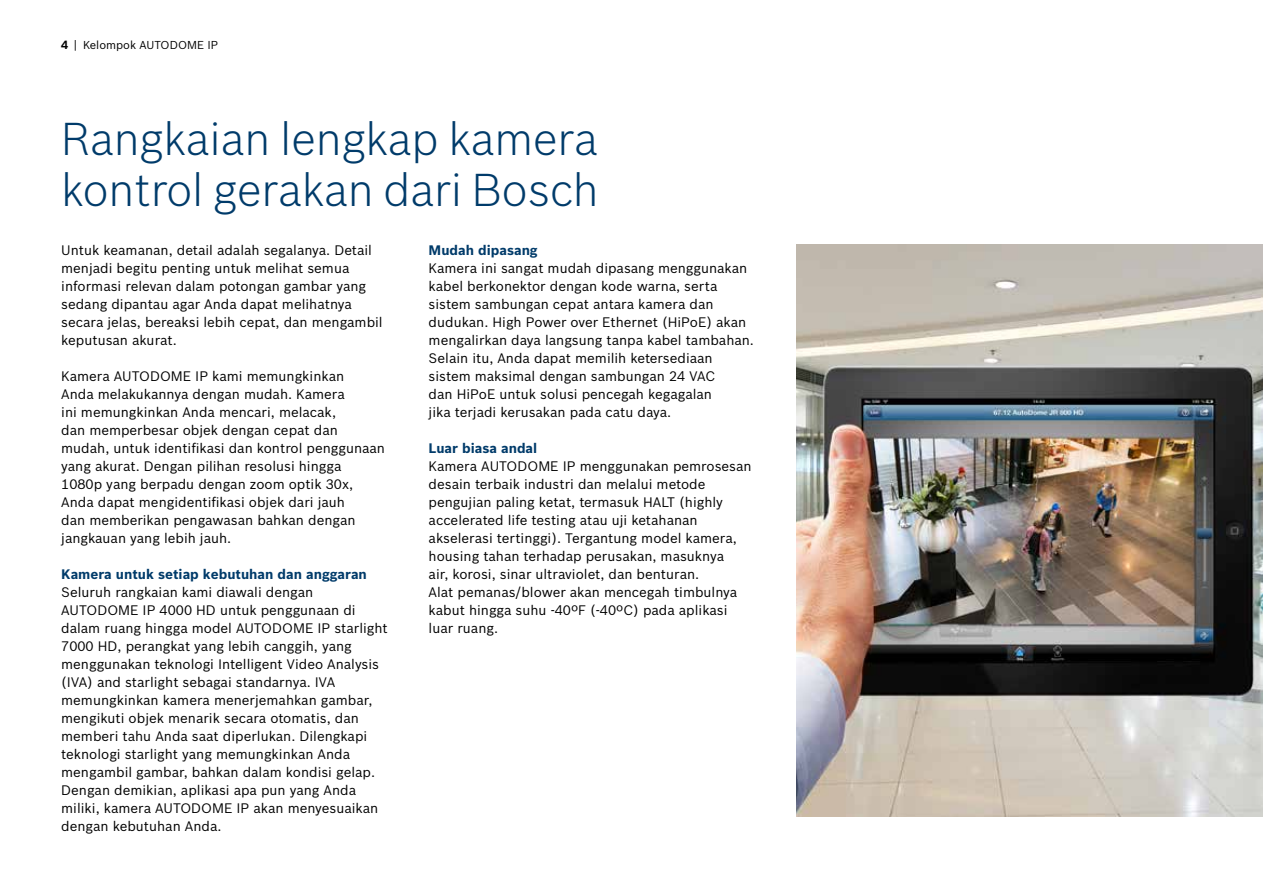
<style>
.page{position:relative;width:1263px;height:893px;background:#fff}
.page>*{position:absolute;margin:0;border:0;box-sizing:border-box;transform-origin:0 0}
.t1{font:300 45px/51px "Bosch Sans";color:#003b6a}
.t2{font:13.5px/18px "Bosch Sans";color:#000}
.t3{font:700 13.5px "Bosch Sans";color:#003b6a}
.t4{font:11.25px "Bosch Sans";color:#000}
.s1{font-weight:700;font-size:11.55px}
.s2{font-size:11.55px}
</style>
<div class="page">
<img style="left:796px;top:245px;width:466px;height:571px">
<hr style="left:1262px;top:245px;width:1px;height:571px;background:#003b6a">
<p class="t4" style="left:61px;top:38px;width:158px"><span class="s1">4</span> <span class="s2">|</span> Kelompok AUTODOME IP</p>
<h1 class="t1" style="left:61px;top:112px;width:539px">Rangkaian lengkap kamera kontrol gerakan dari Bosch</h1>
<p class="t2" style="left:61px;top:241px;width:323px">Untuk keamanan, detail adalah segalanya. Detail menjadi begitu penting untuk melihat semua informasi relevan dalam potongan gambar yang sedang dipantau agar Anda dapat melihatnya secara jelas, bereaksi lebih cepat, dan mengambil keputusan akurat.</p>
<p class="t2" style="left:61px;top:367px;width:325px">Kamera AUTODOME IP kami memungkinkan<br>Anda melakukannya dengan mudah. Kamera<br>ini memungkinkan Anda mencari, melacak,<br>dan memperbesar objek dengan cepat dan mudah, untuk identifikasi dan kontrol penggunaan yang akurat. Dengan pilihan resolusi hingga 1080p yang berpadu dengan zoom optik 30x, Anda dapat mengidentifikasi objek dari jauh<br>dan memberikan pengawasan bahkan dengan jangkauan yang lebih jauh.</p>
<p class="t3" style="left:61px;top:566px;width:307px">Kamera untuk setiap kebutuhan dan anggaran</p>
<p class="t2" style="left:61px;top:583px;width:328px">Seluruh rangkaian kami diawali dengan AUTODOME IP 4000 HD untuk penggunaan di dalam ruang hingga model AUTODOME IP starlight 7000 HD, perangkat yang lebih canggih, yang menggunakan teknologi Intelligent Video Analysis (IVA) and starlight sebagai standarnya. IVA memungkinkan kamera menerjemahkan gambar, mengikuti objek menarik secara otomatis, dan memberi tahu Anda saat diperlukan. Dilengkapi teknologi starlight yang memungkinkan Anda mengambil gambar, bahkan dalam kondisi gelap.<br>Dengan demikian, aplikasi apa pun yang Anda miliki, kamera AUTODOME IP akan menyesuaikan dengan kebutuhan Anda.</p>
<p class="t3" style="left:429px;top:242px;width:111px">Mudah dipasang</p>
<p class="t2" style="left:429px;top:259px;width:327px">Kamera ini sangat mudah dipasang menggunakan kabel berkonektor dengan kode warna, serta sistem sambungan cepat antara kamera dan dudukan. High Power over Ethernet (HiPoE) akan mengalirkan daya langsung tanpa kabel tambahan.<br>Selain itu, Anda dapat memilih ketersediaan sistem maksimal dengan sambungan 24 VAC<br>dan HiPoE untuk solusi pencegah kegagalan<br>jika terjadi kerusakan pada catu daya.</p>
<p class="t3" style="left:429px;top:440px;width:110px">Luar biasa andal</p>
<p class="t2" style="left:429px;top:457px;width:324px">Kamera AUTODOME IP menggunakan pemrosesan desain terbaik industri dan melalui metode pengujian paling ketat, termasuk HALT (highly accelerated life testing atau uji ketahanan akselerasi tertinggi). Tergantung model kamera, housing tahan terhadap perusakan, masuknya<br>air, korosi, sinar ultraviolet, dan benturan.<br>Alat pemanas/blower akan mencegah timbulnya kabut hingga suhu -40ºF (-40ºC) pada aplikasi luar ruang.</p>
</div>
